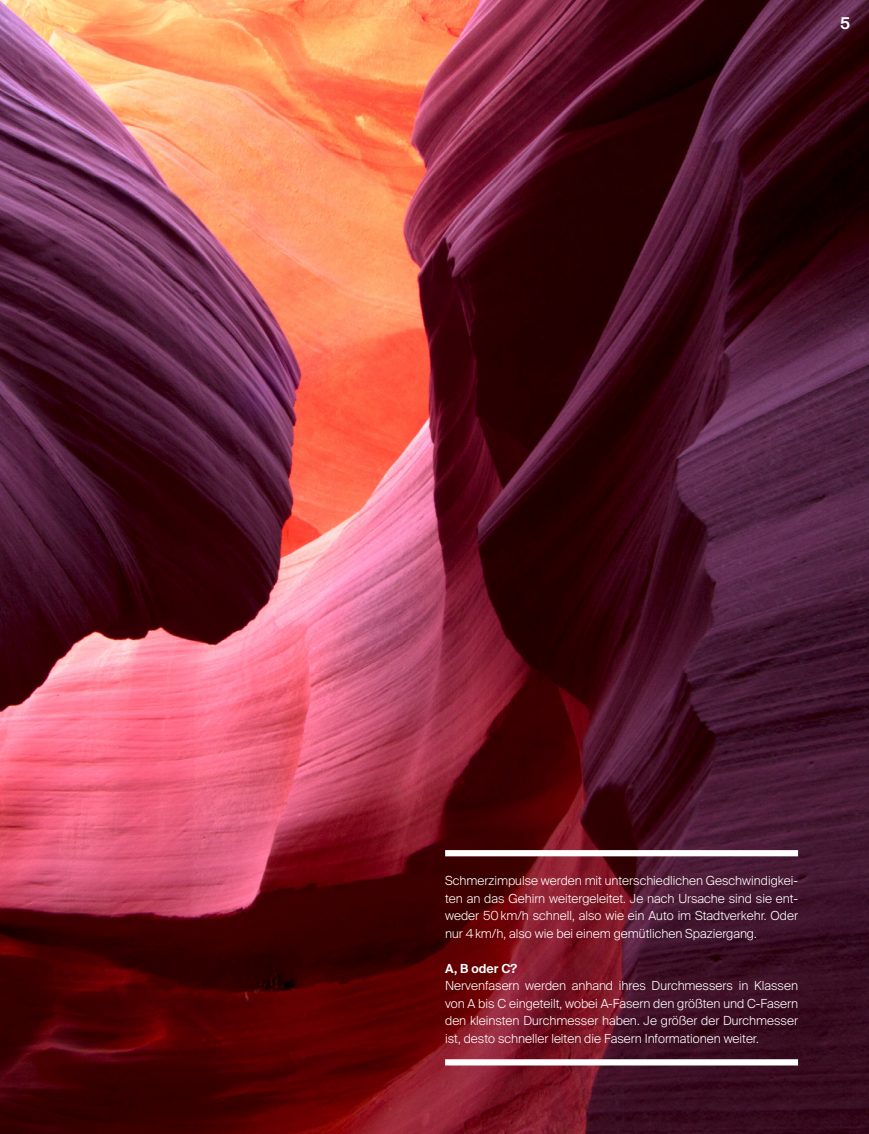
<style>
.page{position:relative;width:869px;height:1134px;background:#fff}
.page>*{position:absolute;margin:0;border:0;box-sizing:border-box;transform-origin:0 0}
.t1{font:600 16.25px "Suisse Intl";color:#fff}
.t2{font:300 12.5px/17.5px "Suisse Intl";color:#fff;text-align:justify}
.t3{font:600 12.5px "Suisse Intl";color:#fff}
</style>
<div class="page">
<img style="left:0;top:0;width:868px;height:1134px">
<div style="left:445px;top:850px;width:352px;height:6px;background:#fff"></div>
<div style="left:445px;top:1059px;width:352px;height:6px;background:#fff"></div>
<h1 class="t1" style="left:839px;top:14px;width:12px">5</h1>
<p class="t2" style="left:445px;top:872px;width:354px">Schmerzimpulse werden mit unterschiedlichen Geschwindigkei&shy;ten an das Gehirn weitergeleitet. Je nach Ursache sind sie ent&shy;weder 50km/h schnell, also wie ein Auto im Stadtverkehr. Oder nur 4km/h, also wie bei einem gemütlichen Spaziergang.</p>
<p class="t3" style="left:445px;top:961px;width:73px">A, B oder C?</p>
<p class="t2" style="left:445px;top:977px;width:354px">Nervenfasern werden anhand ihres Durchmessers in Klassen von A bis C eingeteilt, wobei A-Fasern den größten und C-Fasern den kleinsten Durchmesser haben. Je größer der Durchmesser ist, desto schneller leiten die Fasern Informationen weiter.</p>
</div>
